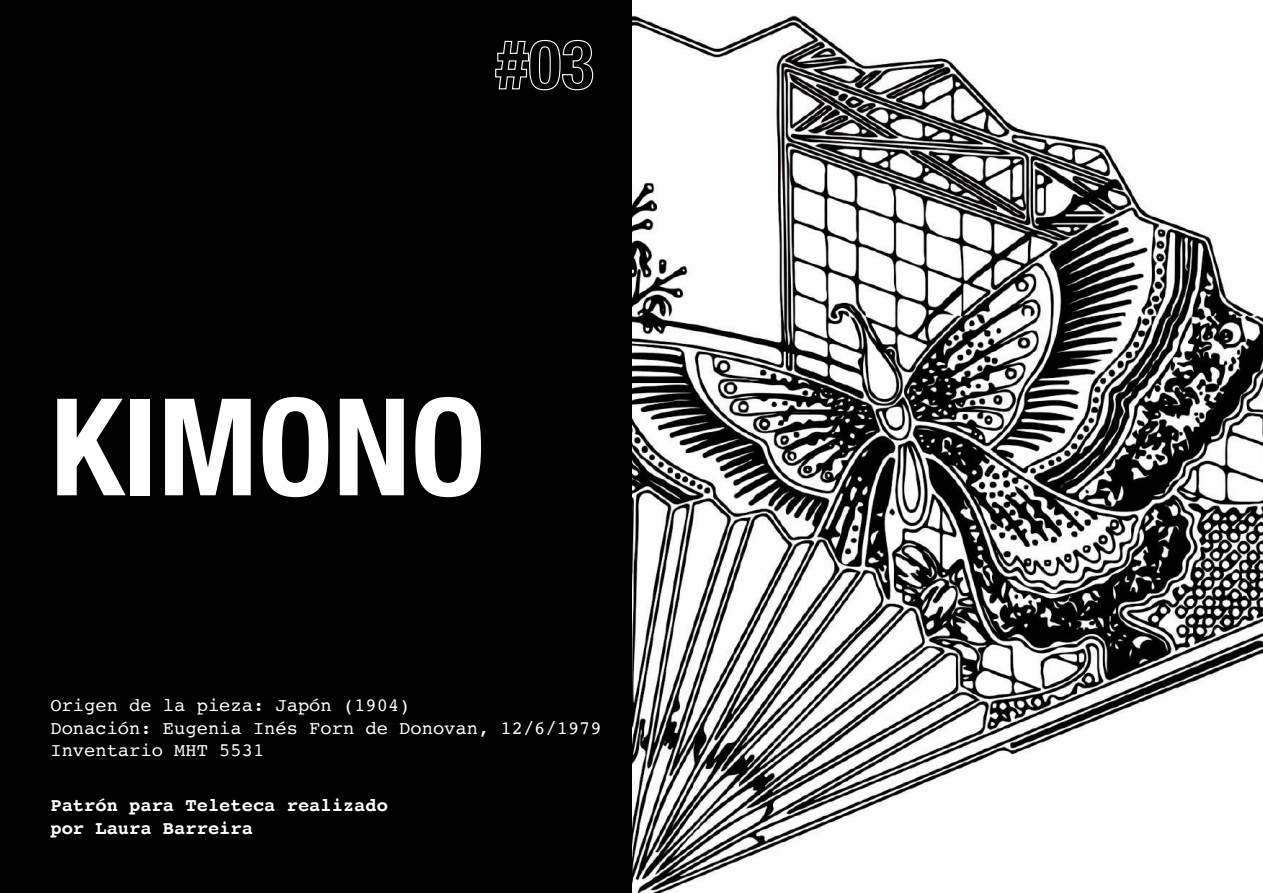
<style>
.page{position:relative;width:1263px;height:893px;background:#fff}
.page>*{position:absolute;margin:0;border:0;box-sizing:border-box;transform-origin:0 0}
.t1{font:700 condensed 135.15px "Helvetica Neue LT Std";color:#fff}
.t2{font:18.75px/22.5px "Courier";color:#fff}
.t3{font:700 18.75px/22.5px "Courier";color:#fff}
</style>
<div class="page">
<img style="left:631px;top:16px;width:632px;height:877px">
<div style="left:0;top:0;width:631px;height:893px;background:#000001"></div>
<svg style="left:495px;top:39px;width:99px;height:52px"></svg>
<h1 class="t1" style="left:50px;top:365px;width:437px">KIMONO</h1>
<p class="t2" style="left:50px;top:694px;width:553px">Origen de la pieza: Japón (1904)<br>Donación: Eugenia Inés Forn de Donovan, 12/6/1979<br>Inventario MHT 5531</p>
<p class="t3" style="left:50px;top:793px;width:339px">Patrón para Teleteca realizado por Laura Barreira</p>
</div>
